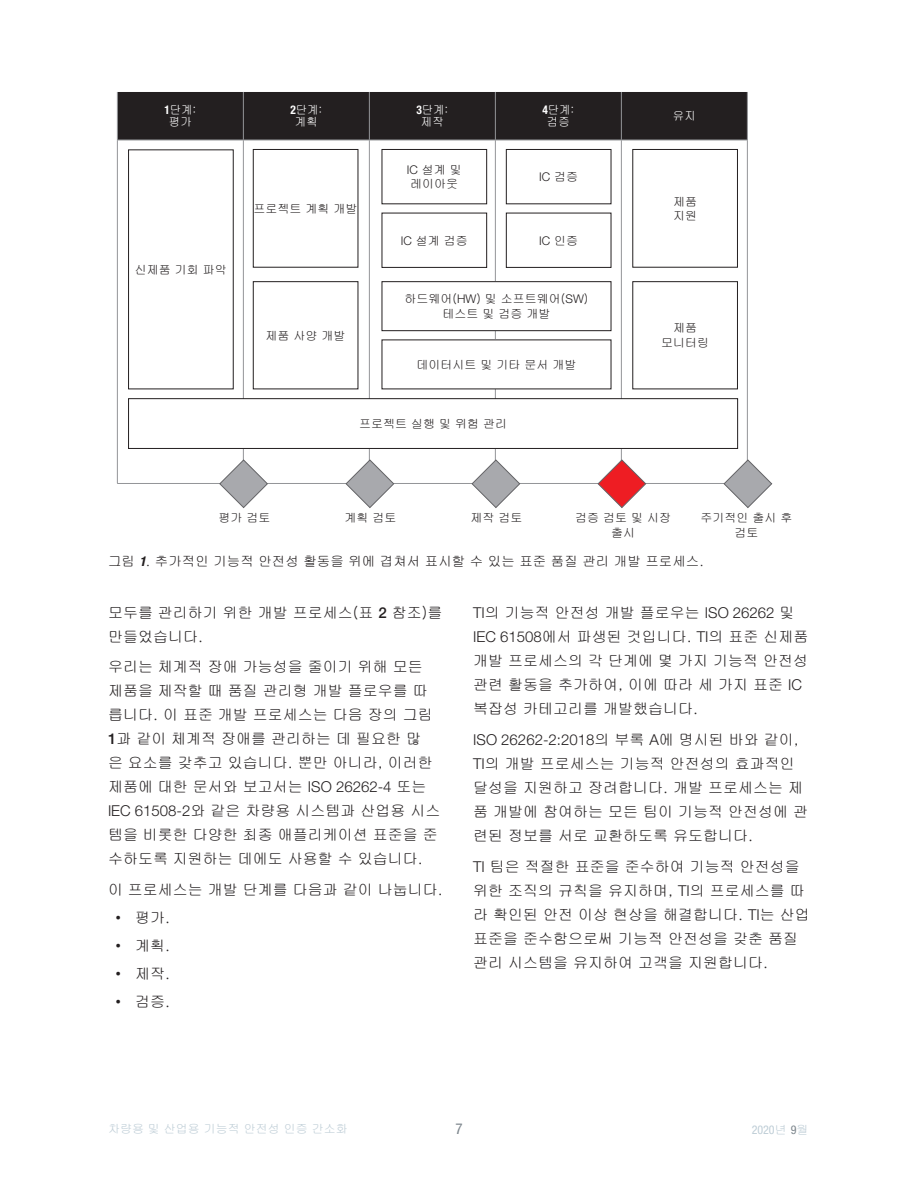
<style>
.page{position:relative;width:918px;height:1188px;background:#fff}
.page>*{position:absolute;margin:0;border:0;box-sizing:border-box;transform-origin:0 0}
.t1{font:15px/24px "Gulim";color:#231f20}
.t2{font:300 15px "Helvetica Neue LT Std";color:#231f20}
.t3{font:condensed 15px "Helvetica Neue LT Std";color:#7c858c}
.t4{font:13.5px "Gulim";color:#231f20}
.t5{font:12px/14.4px "Gulim";color:#231f20;text-align:center}
.t6{font:12px/12px "Gulim";color:#fff;text-align:center;scale:.95 1}
.t7{font:12px "Gulim";color:#becdd6}
.t8{font:300 12px "Helvetica Neue LT Std";color:#231f20}
.t9{font:condensed 12px "Helvetica Neue LT Std";color:#becdd6}
.s1{font-family:"Helvetica Neue LT Std";font-weight:700;font-stretch:condensed}
.s2{font-family:"Helvetica Neue LT Std";font-weight:300}
.s3{font-family:"Gulim";font-weight:400}
.s4{font-family:"Helvetica Neue LT Std";font-weight:700;font-style:italic;font-stretch:condensed}
.s5{font-family:"Helvetica Neue LT Std";font-weight:500}
.s6{font-family:"Gulim";font-stretch:normal}
.s7{color:#7c858c}
</style>
<div class="page">
<div style="left:118px;top:92px;width:629px;height:48px;background:#231f20"></div>
<svg style="left:128px;top:141px;width:619px;height:318px"></svg>
<hr style="left:243px;top:92px;width:1px;height:48px;background:#939598">
<hr style="left:369px;top:92px;width:1px;height:48px;background:#939598">
<hr style="left:495px;top:92px;width:1px;height:48px;background:#939598">
<hr style="left:621px;top:92px;width:1px;height:48px;background:#939598">
<hr style="left:117px;top:92px;width:1px;height:48px;background:#939598">
<hr style="left:747px;top:92px;width:1px;height:48px;background:#939598">
<hr style="left:117px;top:140px;width:126px;height:1px;background:#939598">
<hr style="left:117px;top:140px;width:1px;height:343px;background:#939598">
<hr style="left:243px;top:140px;width:126px;height:1px;background:#939598">
<hr style="left:243px;top:140px;width:1px;height:343px;background:#939598">
<hr style="left:369px;top:140px;width:126px;height:1px;background:#939598">
<hr style="left:369px;top:140px;width:1px;height:343px;background:#939598">
<hr style="left:495px;top:140px;width:126px;height:1px;background:#939598">
<hr style="left:495px;top:140px;width:1px;height:343px;background:#939598">
<hr style="left:621px;top:140px;width:127px;height:1px;background:#939598">
<hr style="left:621px;top:140px;width:1px;height:343px;background:#939598">
<hr style="left:747px;top:140px;width:1px;height:343px;background:#939598">
<hr style="left:117px;top:483px;width:126px;height:1px;background:#939598">
<hr style="left:243px;top:483px;width:126px;height:1px;background:#939598">
<hr style="left:369px;top:483px;width:126px;height:1px;background:#939598">
<hr style="left:495px;top:483px;width:126px;height:1px;background:#939598">
<hr style="left:621px;top:483px;width:127px;height:1px;background:#939598">
<div style="left:129px;top:150px;width:104px;height:239px;background:#fff"></div>
<div style="left:128px;top:149px;width:106px;height:240px;border:1px solid #231f20"></div>
<div style="left:382px;top:149px;width:105px;height:55px;background:#fff"></div>
<div style="left:382px;top:149px;width:105px;height:55px;border:1px solid #231f20"></div>
<div style="left:506px;top:149px;width:105px;height:55px;background:#fff"></div>
<div style="left:506px;top:149px;width:105px;height:55px;border:1px solid #231f20"></div>
<div style="left:382px;top:213px;width:105px;height:54px;background:#fff"></div>
<div style="left:382px;top:213px;width:105px;height:55px;border:1px solid #231f20"></div>
<div style="left:506px;top:213px;width:105px;height:54px;background:#fff"></div>
<div style="left:506px;top:213px;width:105px;height:55px;border:1px solid #231f20"></div>
<div style="left:633px;top:149px;width:104px;height:118px;background:#fff"></div>
<div style="left:632px;top:149px;width:106px;height:119px;border:1px solid #231f20"></div>
<div style="left:382px;top:282px;width:229px;height:49px;background:#fff"></div>
<div style="left:382px;top:281px;width:229px;height:50px;border:1px solid #231f20"></div>
<div style="left:382px;top:340px;width:229px;height:49px;background:#fff"></div>
<div style="left:253px;top:282px;width:105px;height:107px;background:#fff"></div>
<div style="left:253px;top:281px;width:105px;height:108px;border:1px solid #231f20"></div>
<div style="left:253px;top:149px;width:105px;height:118px;background:#fff"></div>
<div style="left:253px;top:149px;width:105px;height:119px;border:1px solid #231f20"></div>
<div style="left:633px;top:282px;width:104px;height:107px;background:#fff"></div>
<div style="left:632px;top:281px;width:106px;height:108px;border:1px solid #231f20"></div>
<div style="left:129px;top:399px;width:609px;height:49px;background:#fff"></div>
<div style="left:128px;top:398px;width:610px;height:51px;border:1px solid #231f20"></div>
<svg style="left:219px;top:459px;width:49px;height:50px"></svg>
<svg style="left:345px;top:459px;width:49px;height:49px"></svg>
<svg style="left:471px;top:459px;width:49px;height:49px"></svg>
<svg style="left:597px;top:459px;width:49px;height:49px"></svg>
<svg style="left:723px;top:459px;width:50px;height:49px"></svg>
<p class="t6" style="left:164px;top:104px;width:35px"><span class="s1">1</span>단계: 평가</p>
<p class="t6" style="left:290px;top:104px;width:35px"><span class="s1">2</span>단계: 계획</p>
<p class="t6" style="left:416px;top:104px;width:35px"><span class="s1">3</span>단계: 제작</p>
<p class="t6" style="left:542px;top:104px;width:35px"><span class="s1">4</span>단계: 검증</p>
<p class="t6" style="left:673px;top:110px;width:26px">유지</p>
<p class="t5" style="left:135px;top:262px;width:93px">신제품 기회 파악</p>
<p class="t5" style="left:254px;top:201px;width:105px">프로젝트 계획 개발</p>
<p class="t5" style="left:266px;top:328px;width:81px">제품 사양 개발</p>
<p class="t5" style="left:407px;top:162px;width:57px;text-align:left"><span class="s2">IC</span> 설계 및 레이아웃</p>
<p class="t8" style="left:539px;top:169px;width:41px">IC <span class="s3">검증</span></p>
<p class="t5" style="left:401px;top:233px;width:69px"><span class="s2">IC</span> 설계 검증</p>
<p class="t8" style="left:539px;top:233px;width:41px">IC <span class="s3">인증</span></p>
<p class="t5" style="left:405px;top:292px;width:185px">하드웨어(<span class="s2">HW</span>) 및 소프트웨어(<span class="s2">SW</span>) 테스트 및 검증 개발</p>
<p class="t5" style="left:417px;top:357px;width:161px">데이터시트 및 기타 문서 개발</p>
<p class="t5" style="left:359px;top:416px;width:149px">프로젝트 실행 및 위험 관리</p>
<p class="t5" style="left:673px;top:194px;width:25px;text-align:left">제품 지원</p>
<p class="t5" style="left:661px;top:321px;width:49px">제품 모니터링</p>
<p class="t5" style="left:218px;top:511px;width:53px">평가 검토</p>
<p class="t5" style="left:344px;top:511px;width:53px">계획 검토</p>
<p class="t5" style="left:470px;top:511px;width:53px">제작 검토</p>
<p class="t5" style="left:575px;top:511px;width:97px">검증 검토 및 시장 출시</p>
<p class="t5" style="left:701px;top:511px;width:93px">주기적인 출시 후 검토</p>
<p class="t4" style="left:108px;top:554px;width:597px">그림 <span class="s4">1</span>. 추가적인 기능적 안전성 활동을 위에 겹쳐서 표시할 수 있는 표준 품질 관리 개발 프로세스.</p>
<p class="t1" style="left:108px;top:600px;width:336px">모두를 관리하기 위한 개발 프로세스(표 <span class="s5">2</span> 참조)를 만들었습니다.</p>
<p class="t1" style="left:108px;top:655px;width:334px">우리는 체계적 장애 가능성을 줄이기 위해 모든 제품을 제작할 때 품질 관리형 개발 플로우를 따 릅니다. 이 표준 개발 프로세스는 다음 장의 그림<br><span class="s5">1</span>과 같이 체계적 장애를 관리하는 데 필요한 많<br>은 요소를 갖추고 있습니다. 뿐만 아니라, 이러한 제품에 대한 문서와 보고서는 <span class="s2">ISO 26262-4</span> 또는<br><span class="s2">IEC 61508-2</span>와 같은 차량용 시스템과 산업용 시스 템을 비롯한 다양한 최종 애플리케이션 표준을 준 수하도록 지원하는 데에도 사용할 수 있습니다.</p>
<p class="t1" style="left:108px;top:878px;width:336px">이 프로세스는 개발 단계를 다음과 같이 나눕니다.</p>
<p class="t1" style="left:116px;top:906px;width:56px">• 평가.</p>
<p class="t1" style="left:116px;top:934px;width:56px">• 계획.</p>
<p class="t1" style="left:116px;top:962px;width:56px">• 제작.</p>
<p class="t1" style="left:116px;top:990px;width:56px">• 검증.</p>
<p class="t1" style="left:473px;top:601px;width:337px"><span class="s2">TI</span>의 기능적 안전성 개발 플로우는 <span class="s2">ISO 26262</span> 및<br><span class="s2">IEC 61508</span>에서 파생된 것입니다. <span class="s2">TI</span>의 표준 신제품 개발 프로세스의 각 단계에 몇 가지 기능적 안전성 관련 활동을 추가하여, 이에 따라 세 가지 표준 <span class="s2">IC </span>복잡성 카테고리를 개발했습니다.</p>
<p class="t2" style="left:473px;top:730px;width:327px">ISO 26262-2:2018<span class="s3">의 부록</span> A<span class="s3">에 명시된 바와 같이,</span></p>
<p class="t1" style="left:473px;top:751px;width:336px"><span class="s2">TI</span>의 개발 프로세스는 기능적 안전성의 효과적인 달성을 지원하고 장려합니다. 개발 프로세스는 제 품 개발에 참여하는 모든 팀이 기능적 안전성에 관 련된 정보를 서로 교환하도록 유도합니다.</p>
<p class="t1" style="left:473px;top:854px;width:338px"><span class="s2">TI</span> 팀은 적절한 표준을 준수하여 기능적 안전성을 위한 조직의 규칙을 유지하며, <span class="s2">TI</span>의 프로세스를 따 라 확인된 안전 이상 현상을 해결합니다. <span class="s2">TI</span>는 산업 표준을 준수함으로써 기능적 안전성을 갖춘 품질 관리 시스템을 유지하여 고객을 지원합니다.</p>
<p class="t7" style="left:108px;top:1123px;width:241px">차량용 및 산업용 기능적 안전성 인증 간소화</p>
<p class="t3" style="left:455px;top:1120px;width:9px">7</p>
<p class="t9" style="left:752px;top:1123px;width:58px">2020<span class="s6">년</span> <span class="s7">9</span><span class="s6">월</span></p>
</div>
